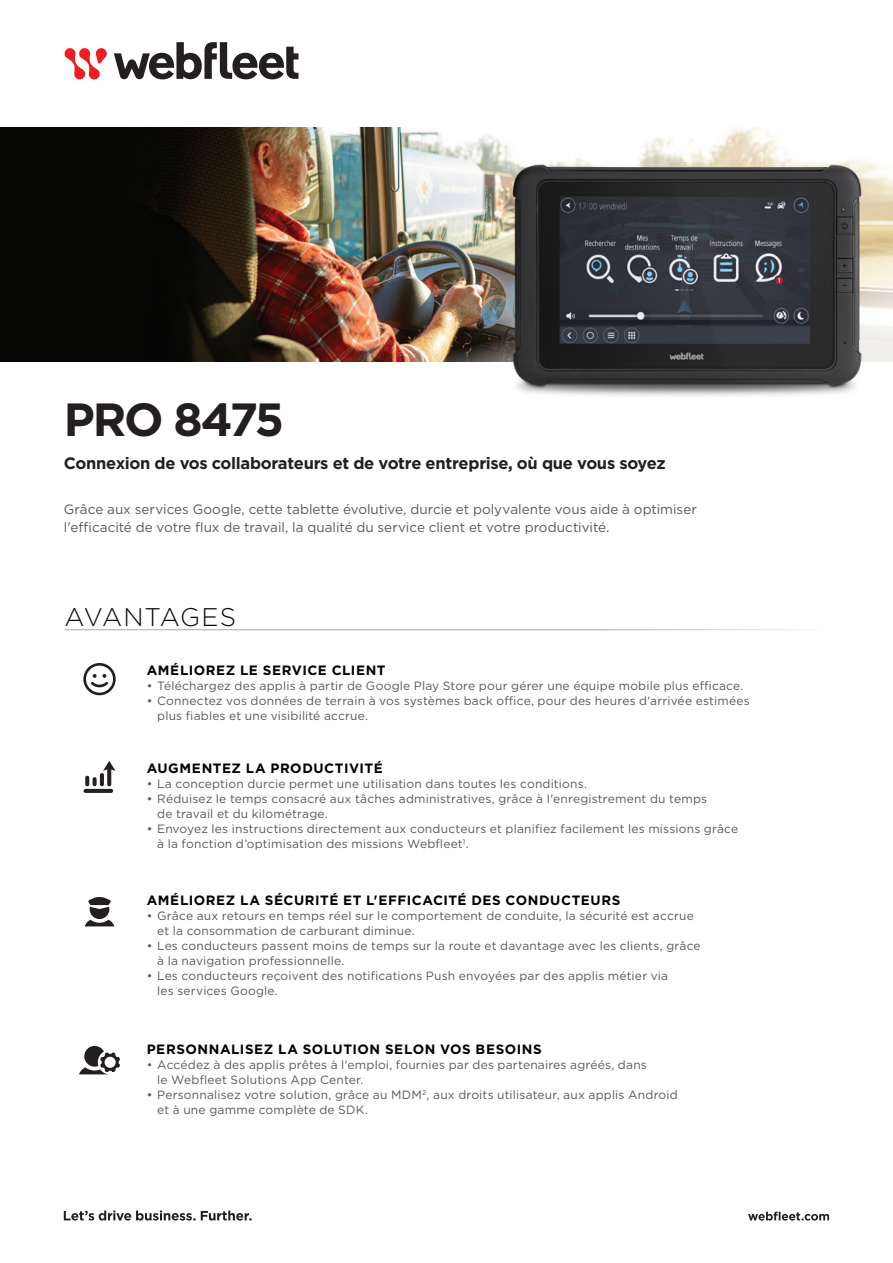
<style>
.page{position:relative;width:893px;height:1263px;background:#fff}
.page>*{position:absolute;margin:0;border:0;box-sizing:border-box;transform-origin:0 0}
.t1{font:700 46.5px "Gotham";letter-spacing:-.045em;color:#231f20}
.t2{font:300 25.5px "Gotham";letter-spacing:.025em;color:#0c0806}
.t3{font:700 16.5px "Gotham";letter-spacing:-.02em;color:#231f20}
.t4{font:13.5px/18px "Gotham";letter-spacing:-.005em;color:#57585a}
.t5{font:700 13.5px "Gotham";letter-spacing:.04em;color:#000}
.t6{font:12px/15px "Gotham";letter-spacing:.015em;color:#57585a}
</style>
<div class="page">
<svg style="left:64px;top:1210px;width:188px;height:10px"></svg>
<svg style="left:748px;top:1211px;width:81px;height:9px"></svg>
<svg style="left:114px;top:42px;width:184px;height:37px"></svg>
<svg style="left:64px;top:48px;width:43px;height:32px"></svg>
<img style="left:0;top:128px;width:361px;height:233px">
<img style="left:361px;top:128px;width:532px;height:234px">
<img style="left:495px;top:147px;width:388px;height:249px">
<svg style="left:83px;top:663px;width:33px;height:32px"></svg>
<svg style="left:103px;top:761px;width:12px;height:25px"></svg>
<svg style="left:84px;top:789px;width:29px;height:4px"></svg>
<hr style="left:100px;top:773px;width:4px;height:13px;background:#231f20;border-radius:2px">
<svg style="left:85px;top:776px;width:4px;height:10px"></svg>
<svg style="left:93px;top:777px;width:4px;height:9px"></svg>
<svg style="left:85px;top:897px;width:29px;height:29px"></svg>
<svg style="left:79px;top:1046px;width:41px;height:28px"></svg>
<h1 class="t1" style="left:64px;top:389px;width:222px">PRO 8475</h1>
<h3 class="t3" style="left:64px;top:452px;width:603px">Connexion de vos collaborateurs et de votre entreprise, où que vous soyez</h3>
<p class="t4" style="left:64px;top:500px;width:635px">Grâce aux services Google, cette tablette évolutive, durcie et polyvalente vous aide à optimiser l'efficacité de votre flux de travail, la qualité du service client et votre productivité.</p>
<h2 class="t2" style="left:64px;top:600px;width:173px">AVANTAGES</h2>
<p class="t5" style="left:147px;top:662px;width:240px">AMÉLIOREZ LE SERVICE CLIENT</p>
<p class="t6" style="left:147px;top:678px;width:598px">• Téléchargez des applis à partir de Google Play Store pour gérer une équipe mobile plus efficace.</p>
<p class="t6" style="left:157px;top:693px;width:594px;text-indent:-10px">• Connectez vos données de terrain à vos systèmes back office, pour des heures d'arrivée estimées plus fiables et une visibilité accrue.</p>
<p class="t5" style="left:147px;top:759px;width:238px">AUGMENTEZ LA PRODUCTIVITÉ</p>
<p class="t6" style="left:147px;top:776px;width:442px">• La conception durcie permet une utilisation dans toutes les conditions.</p>
<p class="t6" style="left:157px;top:791px;width:551px;text-indent:-10px">• Réduisez le temps consacré aux tâches administratives, grâce à l'enregistrement du temps de travail et du kilométrage.</p>
<p class="t6" style="left:157px;top:821px;width:583px;text-indent:-10px">• Envoyez les instructions directement aux conducteurs et planifiez facilement les missions grâce à la fonction d’optimisation des missions Webfleet<sup>1</sup>.</p>
<p class="t5" style="left:147px;top:891px;width:475px">AMÉLIOREZ LA SÉCURITÉ ET L'EFFICACITÉ DES CONDUCTEURS</p>
<p class="t6" style="left:157px;top:908px;width:538px;text-indent:-10px">• Grâce aux retours en temps réel sur le comportement de conduite, la sécurité est accrue et la consommation de carburant diminue.</p>
<p class="t6" style="left:157px;top:938px;width:545px;text-indent:-10px">• Les conducteurs passent moins de temps sur la route et davantage avec les clients, grâce à la navigation professionnelle.</p>
<p class="t6" style="left:157px;top:968px;width:512px;text-indent:-10px">• Les conducteurs reçoivent des notifications Push envoyées par des applis métier via les services Google.</p>
<p class="t5" style="left:147px;top:1040px;width:397px">PERSONNALISEZ LA SOLUTION SELON VOS BESOINS</p>
<p class="t6" style="left:157px;top:1057px;width:491px;text-indent:-10px">• Accédez à des applis prêtes à l'emploi, fournies par des partenaires agréés, dans le Webfleet Solutions App Center.</p>
<p class="t6" style="left:157px;top:1087px;width:522px;text-indent:-11px">• Personnalisez votre solution, grâce au MDM<sup>2</sup>, aux droits utilisateur, aux applis Android et à une gamme complète de SDK.</p>
</div>
